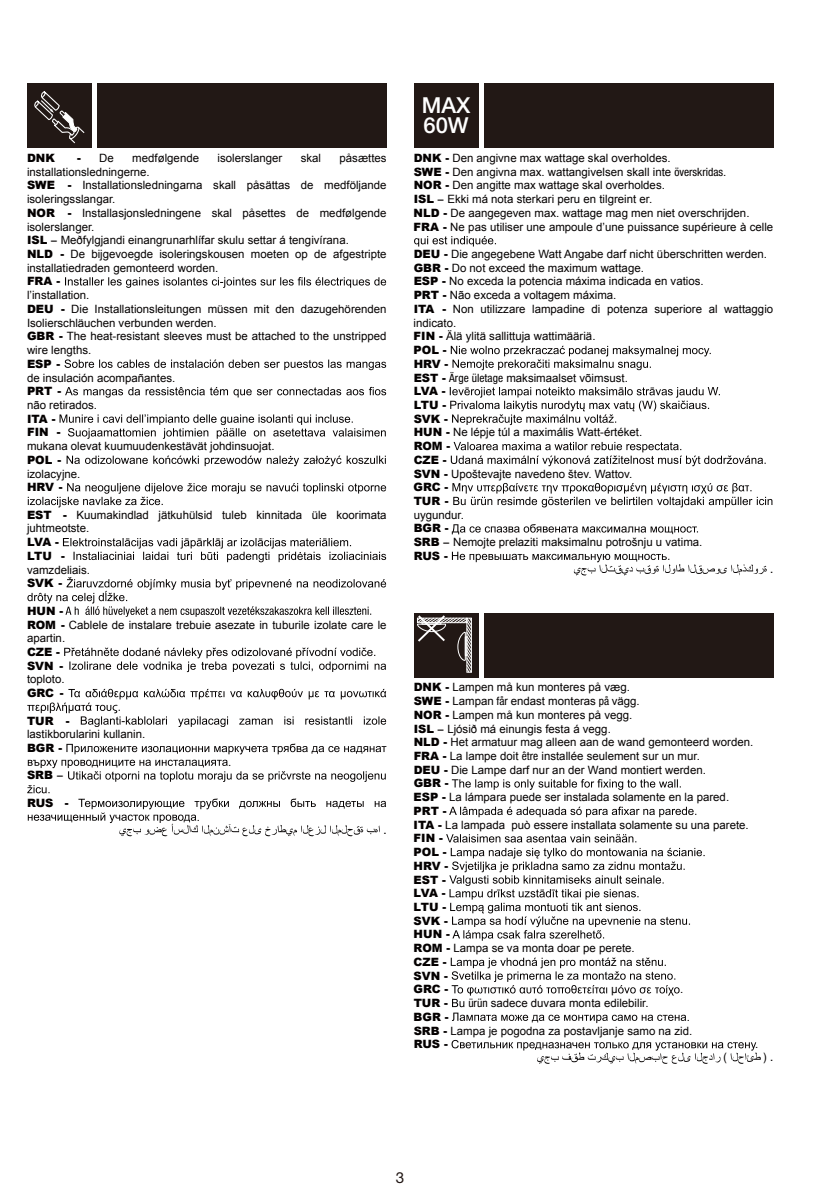
<style>
.page{position:relative;width:823px;height:1191px;background:#fff}
.page>*{position:absolute;margin:0;border:0;box-sizing:border-box;transform-origin:0 0}
.t1{font:500 22px/19.8px "Helvetica Neue";color:#fff}
.t2{font:15.2px "Helvetica Neue";color:#221815}
.t3{font:11.4px/13.8px "Arial";color:#040000}
.t4{font:900 11.4px/13.8px "Arial";color:#040000}
.t5{font:11.4px "Helvetica Neue LT";color:#040000}
.s1{font-weight:900}
.s2{font-family:"Helvetica Neue LT";font-stretch:condensed}
</style>
<div class="page">
<div style="left:27px;top:83px;width:65px;height:65px;background:#221815"></div>
<div style="left:97px;top:84px;width:289px;height:64px;background:#221815"></div>
<svg style="left:34px;top:91px;width:51px;height:53px"></svg>
<div style="left:413px;top:83px;width:65px;height:65px;background:#221815"></div>
<div style="left:483px;top:84px;width:289px;height:64px;background:#221815"></div>
<svg style="left:65px;top:277px;width:321px;height:11px"></svg>
<svg style="left:64px;top:359px;width:322px;height:11px"></svg>
<svg style="left:65px;top:387px;width:321px;height:10px"></svg>
<svg style="left:59px;top:414px;width:326px;height:25px"></svg>
<svg style="left:67px;top:455px;width:318px;height:11px"></svg>
<svg style="left:28px;top:483px;width:358px;height:24px"></svg>
<svg style="left:63px;top:538px;width:323px;height:24px"></svg>
<svg style="left:27px;top:577px;width:359px;height:40px"></svg>
<svg style="left:64px;top:648px;width:322px;height:24px"></svg>
<svg style="left:27px;top:689px;width:359px;height:38px"></svg>
<svg style="left:27px;top:743px;width:359px;height:93px"></svg>
<svg style="left:414px;top:236px;width:81px;height:10px"></svg>
<svg style="left:450px;top:346px;width:260px;height:24px"></svg>
<svg style="left:449px;top:387px;width:270px;height:38px"></svg>
<svg style="left:450px;top:442px;width:315px;height:24px"></svg>
<svg style="left:452px;top:483px;width:320px;height:24px"></svg>
<svg style="left:451px;top:524px;width:246px;height:10px"></svg>
<svg style="left:451px;top:552px;width:315px;height:23px"></svg>
<svg style="left:451px;top:779px;width:229px;height:11px"></svg>
<svg style="left:449px;top:806px;width:247px;height:11px"></svg>
<svg style="left:446px;top:834px;width:190px;height:8px"></svg>
<svg style="left:449px;top:848px;width:255px;height:92px"></svg>
<svg style="left:450px;top:957px;width:235px;height:66px"></svg>
<svg style="left:451px;top:1040px;width:309px;height:23px"></svg>
<div style="left:483px;top:613px;width:289px;height:64px;background:#221815"></div>
<div style="left:413px;top:613px;width:65px;height:64px;background:#221815"></div>
<svg style="left:417px;top:615px;width:55px;height:58px"></svg>
<p class="t4" style="left:27px;top:151px;width:29px">DNK</p>
<p class="t3" style="left:77px;top:151px;width:38px"><span class="s1">-</span> De</p>
<p class="t3" style="left:132px;top:151px;width:68px">medfølgende</p>
<p class="t3" style="left:217px;top:151px;width:66px">isolerslanger</p>
<p class="t3" style="left:300px;top:151px;width:22px">skal</p>
<p class="t3" style="left:339px;top:151px;width:49px">påsættes</p>
<p class="t3" style="left:27px;top:165px;width:361px">installationsledningerne.<br><span class="s1">SWE -</span> Installationsledningarna skall påsättas de medföljande isoleringsslangar.<br><span class="s1">NOR -</span> Installasjonsledningene skal påsettes de medfølgende isolerslanger.<br><span class="s1">ISL –</span> Meðfylgjandi einangrunarhlífar skulu settar á tengivírana.<br><span class="s1">NLD -</span> De bijgevoegde isoleringskousen moeten op de afgestripte installatiedraden gemonteerd worden.</p>
<p class="t4" style="left:27px;top:274px;width:35px">FRA -</p>
<p class="t3" style="left:27px;top:288px;width:361px">l’installation.<br><span class="s1">DEU -</span> Die Installationsleitungen müssen mit den dazugehörenden Isolierschläuchen verbunden werden.<br><span class="s1">GBR -</span> The heat-resistant sleeves must be attached to the unstripped wire lengths.</p>
<p class="t4" style="left:27px;top:356px;width:35px">ESP -</p>
<p class="t3" style="left:27px;top:371px;width:150px">de insulación acompañantes.</p>
<p class="t4" style="left:27px;top:384px;width:36px">PRT -</p>
<p class="t3" style="left:27px;top:398px;width:71px">não retirados.</p>
<p class="t4" style="left:27px;top:411px;width:35px">ITA -<br>FIN -</p>
<p class="t3" style="left:27px;top:439px;width:249px">mukana olevat kuumuudenkestävät johdinsuojat.</p>
<p class="t4" style="left:27px;top:452px;width:36px">POL -</p>
<p class="t3" style="left:27px;top:467px;width:55px">izolacyjne.</p>
<p class="t4" style="left:27px;top:480px;width:37px">HRV -</p>
<p class="t3" style="left:27px;top:508px;width:361px"><span class="s1">EST -</span> Kuumakindlad jätkuhülsid tuleb kinnitada üle koorimata juhtmeotste.</p>
<p class="t4" style="left:27px;top:535px;width:39px">LVA -<br>LTU -</p>
<p class="t3" style="left:27px;top:563px;width:64px">vamzdeliais.</p>
<p class="t4" style="left:27px;top:576px;width:37px">SVK -</p>
<p class="t3" style="left:27px;top:604px;width:361px"><span class="s1">HUN -<br>ROM -</span> Cablele de instalare trebuie asezate in tuburile izolate care le apartin.</p>
<p class="t4" style="left:27px;top:644px;width:38px">CZE -<br>SVN -</p>
<p class="t3" style="left:27px;top:672px;width:39px">toploto.</p>
<p class="t4" style="left:27px;top:686px;width:38px">GRC -</p>
<p class="t4" style="left:27px;top:713px;width:44px">TUR -</p>
<p class="t3" style="left:27px;top:727px;width:120px">lastikborularini kullanin.</p>
<p class="t4" style="left:27px;top:740px;width:37px">BGR -</p>
<p class="t3" style="left:228px;top:755px;width:5px">.</p>
<p class="t4" style="left:27px;top:768px;width:37px">SRB –</p>
<p class="t4" style="left:27px;top:795px;width:43px">RUS -</p>
<p class="t3" style="left:197px;top:810px;width:5px">.</p>
<p class="t5" style="left:383px;top:823px;width:5px">.</p>
<h1 class="t1" style="left:421px;top:95px;width:50px">MAX<br>60W</h1>
<p class="t3" style="left:413px;top:151px;width:361px"><span class="s1">DNK -</span> Den angivne max wattage skal overholdes.<br><span class="s1">SWE -</span> Den angivna max. wattangivelsen skall inte <span class="s2">överskridas</span>.<br><span class="s1">NOR -</span> Den angitte max wattage skal overholdes.<br><span class="s1">ISL –</span> Ekki má nota sterkari peru en tilgreint er.<br><span class="s1">NLD -</span> De aangegeven max. wattage mag men niet overschrijden.<br><span class="s1">FRA -</span> Ne pas utiliser une ampoule d’une puissance supérieure à celle</p>
<p class="t3" style="left:413px;top:247px;width:361px"><span class="s1">DEU -</span> Die angegebene Watt Angabe darf nicht überschritten werden.<br><span class="s1">GBR -</span> Do not exceed the maximum wattage.<br><span class="s1">ESP -</span> No exceda la potencia máxima indicada en vatios.<br><span class="s1">PRT -</span> Não exceda a voltagem máxima.<br><span class="s1">ITA -</span> Non utilizzare lampadine di potenza superiore al wattaggio indicato.<br><span class="s1">FIN -</span> Älä ylitä sallittuja wattimääriä.<br><span class="s1">POL -<br>HRV -<br>EST -</span> <span class="s2">Ärge ületage</span> maksimaalset võimsust.<br><span class="s1">LVA -<br>LTU -<br>SVK -<br>HUN -</span> Ne lépje túl a maximális Watt-értéket.<br><span class="s1">ROM -<br>CZE -<br>SVN -</span> Upoštevajte navedeno štev. Wattov.<br><span class="s1">GRC -<br>TUR -</span></p>
<p class="t3" style="left:413px;top:508px;width:52px">uygundur.</p>
<p class="t3" style="left:413px;top:521px;width:290px"><span class="s1">BGR -<br>SRB –</span> Nemojte prelaziti maksimalnu potrošnju u vatima.<br><span class="s1">RUS -</span></p>
<p class="t5" style="left:769px;top:562px;width:5px">.</p>
<p class="t3" style="left:413px;top:680px;width:341px"><span class="s1">DNK -</span> Lampen må kun monteres på væg.<br><span class="s1">SWE -</span> Lampan <span class="s2">får</span> endast monteras <span class="s2">på</span> vägg.<br><span class="s1">NOR -</span> Lampen må kun monteres på vegg.<br><span class="s1">ISL –</span> Ljósið má einungis festa á vegg.<br><span class="s1">NLD -</span> Het armatuur mag alleen aan de wand gemonteerd worden.<br><span class="s1">FRA -</span> La lampe doit <span class="s2">être</span> installée seulement sur un mur.<br><span class="s1">DEU -</span> Die Lampe darf nur an der Wand montiert werden.<br><span class="s1">GBR -<br>ESP -</span> La lámpara puede ser instalada solamente en la pared.<br><span class="s1">PRT -<br>ITA -</span> La lampada può essere installata solamente su una parete.<br><span class="s1">FIN -<br>POL -<br>HRV -<br>EST -<br>LVA -<br>LTU -<br>SVK -<br>HUN -<br>ROM -</span> Lampa se va monta doar pe perete.<br><span class="s1">CZE -<br>SVN -<br>GRC -</span></p>
<p class="t3" style="left:610px;top:982px;width:8px">µ</p>
<p class="t3" style="left:679px;top:982px;width:5px">.</p>
<p class="t4" style="left:413px;top:995px;width:36px">TUR -</p>
<p class="t3" style="left:468px;top:996px;width:182px"><span class="s2">ürün</span> sadece duvara monta edilebilir.</p>
<p class="t4" style="left:413px;top:1009px;width:36px">BGR -</p>
<p class="t3" style="left:413px;top:1010px;width:280px;text-indent:273px">.<br><span class="s1">SRB -</span> Lampa je pogodna za postavljanje samo na zid.<br><span class="s1">RUS -</span></p>
<p class="t3" style="left:754px;top:1037px;width:5px">.</p>
<p class="t5" style="left:723px;top:1050px;width:4px">(</p>
<p class="t5" style="left:763px;top:1050px;width:11px">) .</p>
<h2 class="t2" style="left:395px;top:1168px;width:10px">3</h2>
</div>
